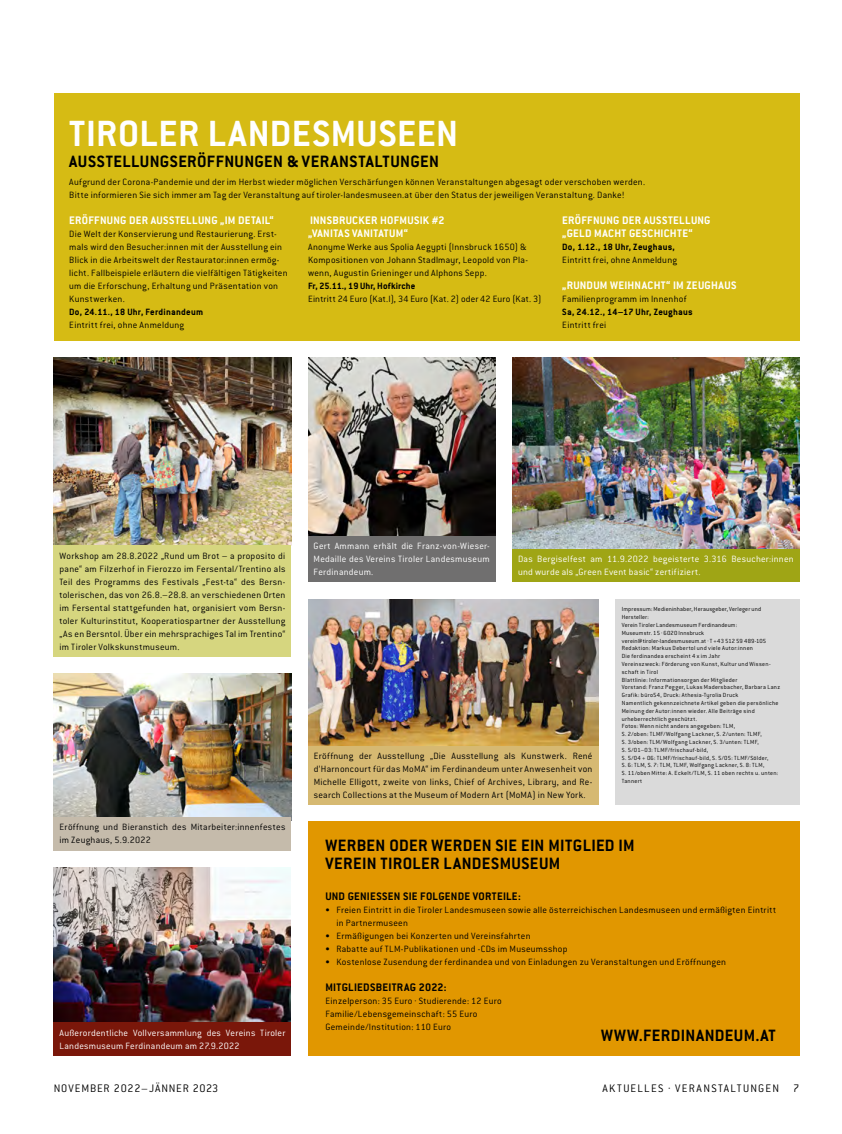
<style>
.page{position:relative;width:842px;height:1134px;background:#fff}
.page>*{position:absolute;margin:0;border:0;box-sizing:border-box;transform-origin:0 0}
.t1{font:700 40px "Conduit ITC";letter-spacing:.02em;color:#fff}
.t2{font:700 18px/18px "Conduit ITC";letter-spacing:.02em;color:#000}
.t3{font:700 12px/13px "Conduit ITC";letter-spacing:.025em;color:#fff}
.t4{font:700 12px "Conduit ITC";letter-spacing:.02em;color:#000}
.t5{font:300 12px "Conduit ITC";letter-spacing:.115em;color:#000}
.t6{font:300 12px "Conduit ITC";letter-spacing:.065em;color:#000}
.t7{font:300 10px/13px "Conduit ITC";letter-spacing:.025em;color:#000}
.t8{font:300 10px/13px "Conduit ITC";letter-spacing:.025em;color:#fff}
.t9{font:700 10px "Conduit ITC";letter-spacing:.02em;color:#000}
.t10{font:300 6.5px/7.8px "Conduit ITC";letter-spacing:.04em;color:#000}
</style>
<div class="page">
<div style="left:54px;top:94px;width:745px;height:247px;background:#d6bb14"></div>
<div style="left:615px;top:599px;width:184px;height:206px;background:#dadada"></div>
<div style="left:308px;top:822px;width:491px;height:234px;background:#e19700"></div>
<div style="left:512px;top:549px;width:287px;height:33px;background:#9fa515"></div>
<img style="left:512px;top:358px;width:287px;height:191px">
<img style="left:54px;top:674px;width:237px;height:143px">
<div style="left:54px;top:817px;width:237px;height:33px;background:#c5bbab"></div>
<img style="left:54px;top:867px;width:237px;height:156px">
<div style="left:54px;top:1023px;width:237px;height:33px;background:#7a170a"></div>
<img style="left:54px;top:358px;width:237px;height:187px">
<div style="left:54px;top:545px;width:237px;height:112px;background:#d6d67f"></div>
<div style="left:308px;top:745px;width:290px;height:60px;background:#d6b972"></div>
<img style="left:308px;top:599px;width:290px;height:146px">
<div style="left:308px;top:536px;width:187px;height:46px;background:#706f6f"></div>
<img style="left:308px;top:358px;width:187px;height:178px">
<h1 class="t1" style="left:69px;top:110px;width:390px">TIROLER LANDESMUSEEN</h1>
<h2 class="t2" style="left:69px;top:152px;width:371px">AUSSTELLUNGSERÖFFNUNGEN &amp; VERANSTALTUNGEN</h2>
<p class="t7" style="left:69px;top:175px;width:577px">Aufgrund der Corona-Pandemie und der im Herbst wieder möglichen Verschärfungen können Veranstaltungen abgesagt oder verschoben werden.<br>Bitte informieren Sie sich immer am Tag der Veranstaltung auf tiroler-landesmuseen.at über den Status der jeweiligen Veranstaltung. Danke!</p>
<p class="t3" style="left:69px;top:213px;width:206px">ERÖFFNUNG DER AUSSTELLUNG „IM DETAIL“</p>
<p class="t7" style="left:69px;top:227px;width:220px">Die Welt der Konservierung und Restaurierung. Erst&shy;mals wird den Besucher:innen mit der Ausstellung ein Blick in die Arbeitswelt der Restaurator:innen ermög&shy;licht. Fallbeispiele erläutern die vielfältigen Tätigkeiten um die Erforschung, Erhaltung und Präsentation von Kunstwerken.</p>
<p class="t9" style="left:69px;top:306px;width:135px">Do, 24.11., 18 Uhr, Ferdinandeum</p>
<p class="t7" style="left:69px;top:318px;width:116px">Eintritt frei, ohne Anmeldung</p>
<p class="t3" style="left:308px;top:213px;width:138px">INNSBRUCKER HOFMUSIK #2 „VANITAS VANITATUM“</p>
<p class="t7" style="left:308px;top:240px;width:221px">Anonyme Werke aus Spolia Aegypti (Innsbruck 1650) &amp;<br>Kompositionen von Johann Stadlmayr, Leopold von Pla&shy;wenn, Augustin Grieninger und Alphons Sepp.</p>
<p class="t9" style="left:308px;top:280px;width:109px">Fr, 25.11., 19 Uhr, Hofkirche</p>
<p class="t7" style="left:308px;top:292px;width:235px">Eintritt 24 Euro (Kat.I), 34 Euro (Kat. 2) oder 42 Euro (Kat. 3)</p>
<p class="t3" style="left:562px;top:213px;width:150px">ERÖFFNUNG DER AUSSTELLUNG „GELD MACHT GESCHICHTE“</p>
<p class="t9" style="left:562px;top:241px;width:114px">Do, 1.12., 18 Uhr, Zeughaus,</p>
<p class="t7" style="left:562px;top:253px;width:116px">Eintritt frei, ohne Anmeldung</p>
<p class="t3" style="left:562px;top:278px;width:176px">„RUNDUM WEIHNACHT“ IM ZEUGHAUS</p>
<p class="t7" style="left:562px;top:292px;width:126px">Familienprogramm im Innenhof</p>
<p class="t9" style="left:562px;top:306px;width:132px">Sa, 24.12., 14–17 Uhr, Zeughaus</p>
<p class="t7" style="left:562px;top:318px;width:46px">Eintritt frei</p>
<p class="t7" style="left:60px;top:549px;width:227px;text-align:justify">Workshop am 28.8.2022 „Rund um Brot – a proposito di pane“ am Filzerhof in Fierozzo im Fersental/Trentino als Teil des Programms des Festivals „Fest-ta“ des Bersn&shy;tolerischen, das von 26.8.–28.8. an verschiedenen Orten im Fersental stattgefunden hat, organisiert vom Bersn&shy;toler Kulturinstitut, Kooperatiospartner der Ausstellung „As en Bersntol. Über ein mehrsprachiges Tal im Trentino“ im Tiroler Volkskunstmuseum.</p>
<p class="t7" style="left:60px;top:821px;width:227px">Eröffnung und Bieranstich des Mitarbeiter:innenfestes im Zeughaus, 5.9.2022</p>
<p class="t8" style="left:60px;top:1026px;width:227px">Außerordentliche Vollversammlung des Vereins Tiroler<br>Landesmuseum Ferdinandeum am 27.9.2022</p>
<p class="t8" style="left:314px;top:539px;width:178px;text-align:justify">Gert Ammann erhält die Franz-von-Wieser-Medaille des Vereins Tiroler Landesmuseum Ferdinandeum.</p>
<p class="t8" style="left:518px;top:552px;width:277px">Das Bergiselfest am 11.9.2022 begeisterte 3.316 Besucher:innen und wurde als „Green Event basic“ zertifiziert.</p>
<p class="t7" style="left:314px;top:749px;width:280px;text-align:justify">Eröffnung der Ausstellung „Die Ausstellung als Kunstwerk. René d’Harnoncourt für das MoMA“ im Ferdinandeum unter Anwesenheit von Michelle Elligott, zweite von links, Chief of Archives, Library, and Re&shy;search Collections at the Museum of Modern Art (MoMA) in New York.</p>
<p class="t10" style="left:622px;top:605px;width:160px">Impressum: Medieninhaber, Herausgeber, Verleger und Hersteller:<br>Verein Tiroler Landesmuseum Ferdinandeum:<br>Museumstr. 15 · 6020 Innsbruck verein@tiroler-landesmuseum.at · T +43 512 59 489-105<br>Redaktion: Markus Debertol und viele Autor:innen<br>Die ferdinandea erscheint 4 x im Jahr<br>Vereinszweck: Förderung von Kunst, Kultur und Wissen&shy;schaft in Tirol<br>Blattlinie: Informationsorgan der Mitglieder<br>Vorstand: Franz Pegger, Lukas Madersbacher, Barbara Lanz Grafik: büro54, Druck: Athesia-Tyrolia Druck<br>Namentlich gekennzeichnete Artikel geben die persönliche Meinung der Autor:innen wieder. Alle Beiträge sind urheberrechtlich geschützt.<br>Fotos: Wenn nicht anders angegeben: TLM,<br>S. 2/oben: TLMF/Wolfgang Lackner, S. 2/unten: TLMF,<br>S. 3/oben: TLM/Wolfgang Lackner, S. 3/unten: TLMF,<br>S. 5/01–03: TLMF/frischauf-bild,<br>S. 5/04 + 06: TLMF/frischauf-bild, S. 5/05: TLMF/Sölder,<br>S. 6: TLM, S. 7: TLM, TLMF, Wolfgang Lackner, S. 8: TLM,<br>S. 11/oben Mitte: A. Eckelt/TLM, S. 11 oben rechts u. unten:<br>Tannert</p>
<h2 class="t2" style="left:325px;top:836px;width:311px">WERBEN ODER WERDEN SIE EIN MITGLIED IM<br>VEREIN TIROLER LANDESMUSEUM</h2>
<p class="t4" style="left:325px;top:889px;width:197px">UND GENIESSEN SIE FOLGENDE VORTEILE:</p>
<p class="t7" style="left:336px;top:903px;width:441px;text-indent:-11px">• Freien Eintritt in die Tiroler Landesmuseen sowie alle österreichischen Landesmuseen und ermäßigten Eintritt in Partnermuseen</p>
<p class="t7" style="left:325px;top:929px;width:207px">• Ermäßigungen bei Konzerten und Vereinsfahrten</p>
<p class="t7" style="left:325px;top:942px;width:244px">• Rabatte auf TLM-Publikationen und -CDs im Museumsshop</p>
<p class="t7" style="left:325px;top:955px;width:402px">• Kostenlose Zusendung der ferdinandea und von Einladungen zu Veranstaltungen und Eröffnungen</p>
<p class="t4" style="left:325px;top:980px;width:123px">MITGLIEDSBEITRAG 2022:</p>
<p class="t7" style="left:325px;top:994px;width:178px">Einzelperson: 35 Euro · Studierende: 12 Euro<br>Familie/Lebensgemeinschaft: 55 Euro<br>Gemeinde/Institution: 110 Euro</p>
<h2 class="t2" style="left:601px;top:1026px;width:176px">WWW.FERDINANDEUM.AT</h2>
<p class="t6" style="left:54px;top:1082px;width:166px">NOVEMBER 2022–JÄNNER 2023</p>
<p class="t5" style="left:602px;top:1082px;width:198px">AKTUELLES · VERANSTALTUNGEN 7</p>
</div>
